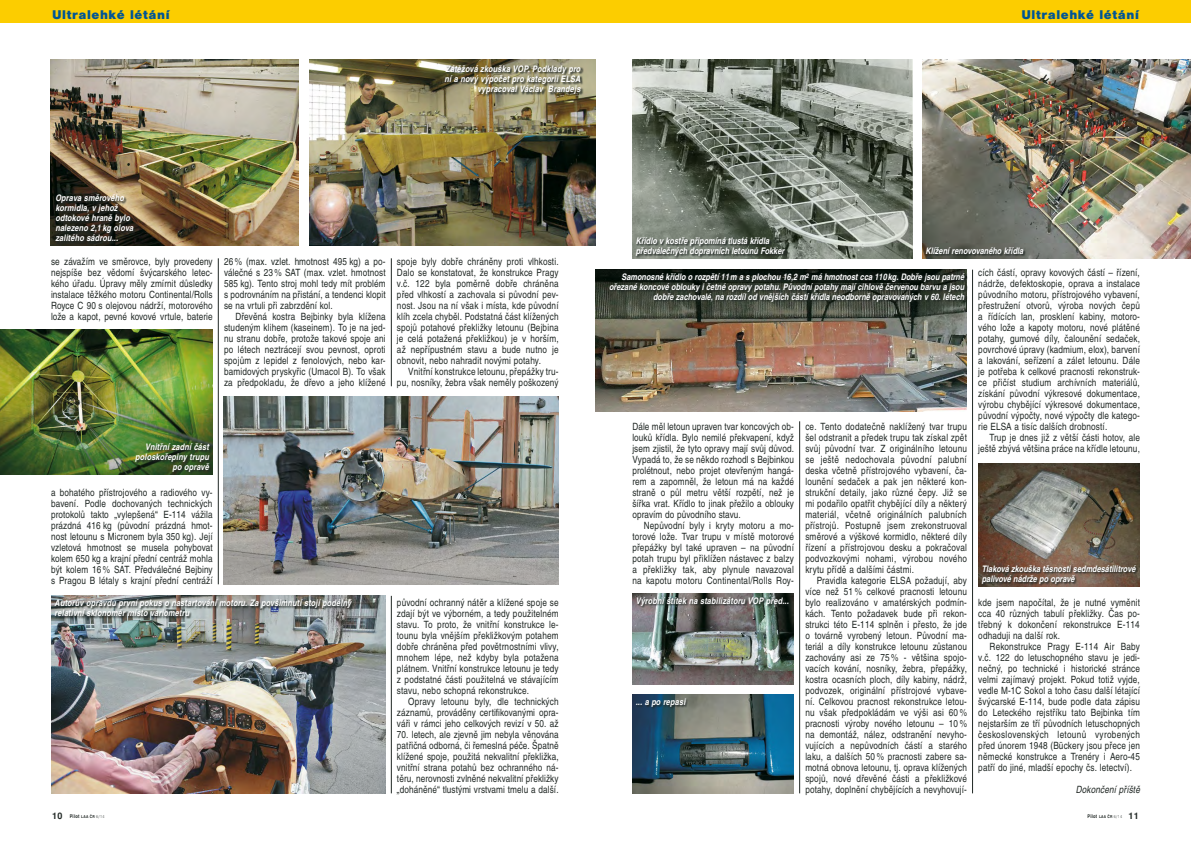
<style>
.page{position:relative;width:1191px;height:842px;background:#fff}
.page>*{position:absolute;margin:0;border:0;box-sizing:border-box;transform-origin:0 0}
.t1{font:900 12px "Nimbus San L";letter-spacing:.05em;color:#005595}
.t2{font:10px/11px "Nimbus San Con L";letter-spacing:.015em;color:#202724;text-align:justify}
.t3{font:italic 10px "Nimbus San Con L";letter-spacing:.015em;color:#202724}
.t4{font:italic 700 9px/10px "Nimbus San Con L";color:#fff}
.t5{font:700 9px "Nimbus San L";color:#202724}
.t6{font:700 5px "Nimbus San Con L";letter-spacing:.05em;color:#202724}
.s1{font-family:"Nimbus San L";font-size:9px}
.s2{font-size:4px}
.s3{font-weight:300;font-size:4px}
</style>
<div class="page">
<hr style="left:972px;top:270px;width:1px;height:523px;background:#202724">
<hr style="left:799px;top:421px;width:1px;height:372px;background:#202724">
<hr style="left:391px;top:258px;width:1px;height:128px;background:#202724">
<hr style="left:391px;top:596px;width:1px;height:197px;background:#202724">
<hr style="left:218px;top:258px;width:1px;height:326px;background:#202724">
<img style="left:51px;top:596px;width:335px;height:197px">
<img style="left:224px;top:397px;width:334px;height:187px">
<img style="left:50px;top:60px;width:248px;height:186px">
<img style="left:310px;top:60px;width:285px;height:186px">
<svg style="left:55px;top:194px;width:82px;height:51px;background:#2f2d21"></svg>
<img style="left:978px;top:464px;width:162px;height:122px">
<svg style="left:982px;top:565px;width:157px;height:22px;background:#634f41"></svg>
<svg style="left:54px;top:599px;width:301px;height:20px;background:#808482"></svg>
<img style="left:595px;top:270px;width:372px;height:141px">
<svg style="left:609px;top:273px;width:359px;height:32px;background:#283027"></svg>
<img style="left:632px;top:695px;width:162px;height:98px">
<img style="left:632px;top:593px;width:162px;height:92px">
<svg style="left:636px;top:597px;width:155px;height:11px;background:#525653"></svg>
<svg style="left:636px;top:698px;width:53px;height:12px"></svg>
<img style="left:445px;top:65px;width:138px;height:32px">
<img style="left:632px;top:60px;width:280px;height:198px">
<svg style="left:636px;top:237px;width:152px;height:22px;background:#586157"></svg>
<img style="left:922px;top:60px;width:269px;height:198px">
<svg style="left:925px;top:247px;width:101px;height:10px"></svg>
<img style="left:0;top:330px;width:213px;height:144px">
<svg style="left:135px;top:443px;width:78px;height:32px;background:#324d23"></svg>
<div style="left:595px;top:0;width:596px;height:23px;background:#fccd00"></div>
<div style="left:0;top:0;width:595px;height:23px;background:#fccd00"></div>
<p class="t1" style="left:52px;top:7px;width:119px">Ultralehké létání</p>
<p class="t1" style="left:1021px;top:7px;width:119px">Ultralehké létání</p>
<p class="t4" style="left:444px;top:64px;width:137px;text-align:right">Zátěžová zkouška VOP. Podklady pro ní a nový výpočet pro kategorii ELSA vypracoval Václav Brandejs</p>
<p class="t4" style="left:55px;top:193px;width:79px">Oprava směrového kormidla, v jehož odtokové hraně bylo nalezeno 2,1 kg olova zalitého sádrou...</p>
<p class="t2" style="left:51px;top:256px;width:163px">se závažím ve směrovce, byly provedeny nejspíše bez vědomí švýcarského letec&shy;kého úřadu. Úpravy měly zmírnit důsledky instalace těžkého motoru Continental/Rolls Royce C 90 s olejovou nádrží, motorového lože a kapot, pevné kovové vrtule, baterie</p>
<p class="t2" style="left:224px;top:256px;width:163px">26% (max. vzlet. hmotnost 495 kg) a po&shy;válečné s 23% SAT (max. vzlet. hmotnost 585 kg). Tento stroj mohl tedy mít problém s podrovnáním na přistání, a tendenci klopit se na vrtuli při zabrzdění kol.</p>
<p class="t2" style="left:224px;top:311px;width:163px;text-indent:11px">Dřevěná kostra Bejbinky byla klížena studeným klihem (kaseinem). To je na jed&shy;nu stranu dobře, protože takové spoje ani po létech neztrácejí svou pevnost, oproti spojům z lepidel z fenolových, nebo kar&shy;bamidových pryskyřic (Umacol B). To však za předpokladu, že dřevo a jeho klížené</p>
<p class="t2" style="left:397px;top:256px;width:163px">spoje byly dobře chráněny proti vlhkosti.<br>Dalo se konstatovat, že konstrukce Pragy v.č. 122 byla poměrně dobře chráněna před vlhkostí a zachovala si původní pev&shy;nost. Jsou na ní však i místa, kde původní klíh zcela chyběl. Podstatná část klížených spojů potahové překližky letounu (Bejbina je celá potažená překližkou) je v horším, až nepřípustném stavu a bude nutno je obnovit, nebo nahradit novými potahy.</p>
<p class="t2" style="left:397px;top:366px;width:163px;text-align:right">Vnitřní konstrukce letounu, přepážky tru&shy;pu, nosníky, žebra však neměly poškozený</p>
<p class="t4" style="left:135px;top:442px;width:75px;text-align:right">Vnitřní zadní část poloskořepiny trupu po opravě</p>
<p class="t2" style="left:51px;top:487px;width:163px">a bohatého přístrojového a radiového vy&shy;bavení. Podle dochovaných technických protokolů takto „vylepšená“ E-114 vážila prázdná 416 kg (původní prázdná hmot&shy;nost letounu s Micronem byla 350 kg). Její vzletová hmotnost se musela pohybovat kolem 650 kg a krajní přední centráž mohla být kolem 16% SAT. Předválečné Bejbiny s Pragou B létaly s krajní přední centráží</p>
<p class="t4" style="left:55px;top:598px;width:298px">Autorův opravdu první pokus o nastartování motoru. Za povšimnutí stojí podélný relativní sklonoměr místo variometru</p>
<p class="t2" style="left:397px;top:597px;width:163px">původní ochranný nátěr a klížené spoje se zdají být ve výborném, a tedy použitelném stavu. To proto, že vnitřní konstrukce le&shy;tounu byla vnějším překližkovým potahem dobře chráněna před povětrnostními vlivy, mnohem lépe, než kdyby byla potažena plátnem. Vnitřní konstrukce letounu je tedy z podstatné části použitelná ve stávajícím stavu, nebo schopná rekonstrukce.</p>
<p class="t2" style="left:397px;top:696px;width:163px;text-indent:11px">Opravy letounu byly, dle technických záznamů, prováděny certifikovanými opra&shy;váři v rámci jeho celkových revizí v 50. až</p>
<p class="t2" style="left:397px;top:729px;width:163px">70. letech, ale zjevně jim nebyla věnována patřičná odborná, či řemeslná péče. Špatně klížené spoje, použitá nekvalitní překližka, vnitřní strana potahů bez ochranného ná&shy;těru, nerovnosti zvlněné nekvalitní překližky „doháněné“ tlustými vrstvami tmelu a další.</p>
<p class="t4" style="left:636px;top:236px;width:150px">Křídlo v kostře připomíná tlustá křídla předválečných dopravních letounů Fokker</p>
<p class="t4" style="left:925px;top:246px;width:99px">Klížení renovovaného křídla</p>
<p class="t4" style="left:609px;top:272px;width:357px;text-align:right">Samonosné křídlo o rozpětí 11m a s plochou 16,2 m<sup>2</sup> má hmotnost cca 110 kg. Dobře jsou patrné ořezané koncové oblouky i četné opravy potahu. Původní potahy mají cihlově červenou barvu a jsou dobře zachovalé, na rozdíl od vnějších částí křídla neodborně opravovaných v 60. létech</p>
<p class="t2" style="left:632px;top:421px;width:163px">Dále měl letoun upraven tvar koncových ob&shy;louků křídla. Bylo nemilé překvapení, když jsem zjistil, že tyto opravy mají svůj důvod.<br>Vypadá to, že se někdo rozhodl s Bejbinkou prolétnout, nebo projet otevřeným hangá&shy;rem a zapomněl, že letoun má na každé straně o půl metru větší rozpětí, než je šířka vrat. Křídlo to jinak přežilo a oblouky opravím do původního stavu.</p>
<p class="t2" style="left:632px;top:520px;width:163px;text-indent:11px">Nepůvodní byly i kryty motoru a mo&shy;torové lože. Tvar trupu v místě motorové přepážky byl také upraven – na původní potah trupu byl přiklížen nástavec z balzy a překližky tak, aby plynule navazoval na kapotu motoru Continental/Rolls Roy-</p>
<p class="t4" style="left:636px;top:596px;width:154px">Výrobní štítek na stabilizátoru VOP před...</p>
<p class="t4" style="left:636px;top:697px;width:51px">... a po repasi</p>
<p class="t2" style="left:805px;top:421px;width:163px">ce. Tento dodatečně naklížený tvar trupu šel odstranit a předek trupu tak získal zpět svůj původní tvar. Z originálního letounu se ještě nedochovala původní palubní deska včetně přístrojového vybavení, ča&shy;lounění sedaček a pak jen některé kon&shy;strukční detaily, jako různé čepy. Již se mi podařilo opatřit chybějící díly a některý materiál, včetně originálních palubních přístrojů. Postupně jsem zrekonstruoval směrové a výškové kormidlo, některé díly řízení a přístrojovou desku a pokračoval podvozkovými nohami, výrobou nového krytu přídě a dalšími částmi.</p>
<p class="t2" style="left:805px;top:575px;width:163px;text-indent:11px">Pravidla kategorie ELSA požadují, aby více než 51 % celkové pracnosti letounu bylo realizováno v amatérských podmín&shy;kách. Tento požadavek bude při rekon&shy;strukci této E-114 splněn i přesto, že jde o továrně vyrobený letoun. Původní ma&shy;teriál a díly konstrukce letounu zůstanou zachovány asi ze 75 % - většina spojo&shy;vacích kování, nosníky, žebra, přepážky, kostra ocasních ploch, díly kabiny, nádrž, podvozek, originální přístrojové vybave&shy;ní. Celkovou pracnost rekonstrukce letou&shy;nu však předpokládám ve výši asi 60 % pracnosti výroby nového letounu – 10 % na demontáž, nález, odstranění nevyho&shy;vujících a nepůvodních částí a starého laku, a dalších 50 % pracnosti zabere sa&shy;motná obnova letounu, tj. oprava klížených spojů, nové dřevěné části a překližkové potahy, doplnění chybějících a nevyhovují-</p>
<p class="t2" style="left:978px;top:267px;width:163px">cích částí, opravy kovových částí – řízení, nádrže, defektoskopie, oprava a instalace původního motoru, přístrojového vybavení, přestružení otvorů, výroba nových čepů a řídících lan, prosklení kabiny, motoro&shy;vého lože a kapoty motoru, nové plátěné potahy, gumové díly, čalounění sedaček, povrchové úpravy (kadmium, elox), barvení a lakování, seřízení a zálet letounu. Dále je potřeba k celkové pracnosti rekonstruk&shy;ce přičíst studium archívních materiálů, získání původní výkresové dokumentace, výrobu chybějící výkresové dokumentace, původní výpočty, nové výpočty dle katego&shy;rie ELSA a tisíc dalších drobností.</p>
<p class="t2" style="left:978px;top:432px;width:163px;text-align:right">Trup je dnes již z větší části hotov, ale ještě zbývá většina práce na křídle letounu,</p>
<p class="t4" style="left:981px;top:564px;width:155px">Tlaková zkouška těsnosti sedmdesátilitrové palivové nádrže po opravě</p>
<p class="t2" style="left:978px;top:597px;width:163px">kde jsem napočítal, že je nutné vyměnit cca 40 různých tabulí překližky. Čas po&shy;třebný k dokončení rekonstrukce E-114 odhaduji na další rok.</p>
<p class="t2" style="left:978px;top:641px;width:163px;text-indent:11px">Rekonstrukce Pragy E-114 Air Baby v.č. 122 do letuschopného stavu je jedi&shy;nečný, po technické i historické stránce velmi zajímavý projekt. Pokud totiž vyjde, vedle M-1C Sokol a toho času další létající švýcarské E-114, bude podle data zápisu do Leteckého rejstříku tato Bejbinka tím nejstarším ze tří původních letuschopných československých letounů vyrobených před únorem 1948 (Bückery jsou přece jen německé konstrukce a Trenéry i Aero-45 patří do jiné, mladší epochy čs. letectví).</p>
<p class="t3" style="left:1075px;top:784px;width:66px">Dokončení příště</p>
<p class="t6" style="left:52px;top:813px;width:54px"><span class="s1">10</span> Pilot <span class="s2">LAA ČR</span> <span class="s3">6/14</span></p>
<p class="t6" style="left:1087px;top:813px;width:36px">Pilot <span class="s2">LAA ČR</span> <span class="s3">6/14</span></p>
<p class="t5" style="left:1128px;top:810px;width:12px">11</p>
</div>
